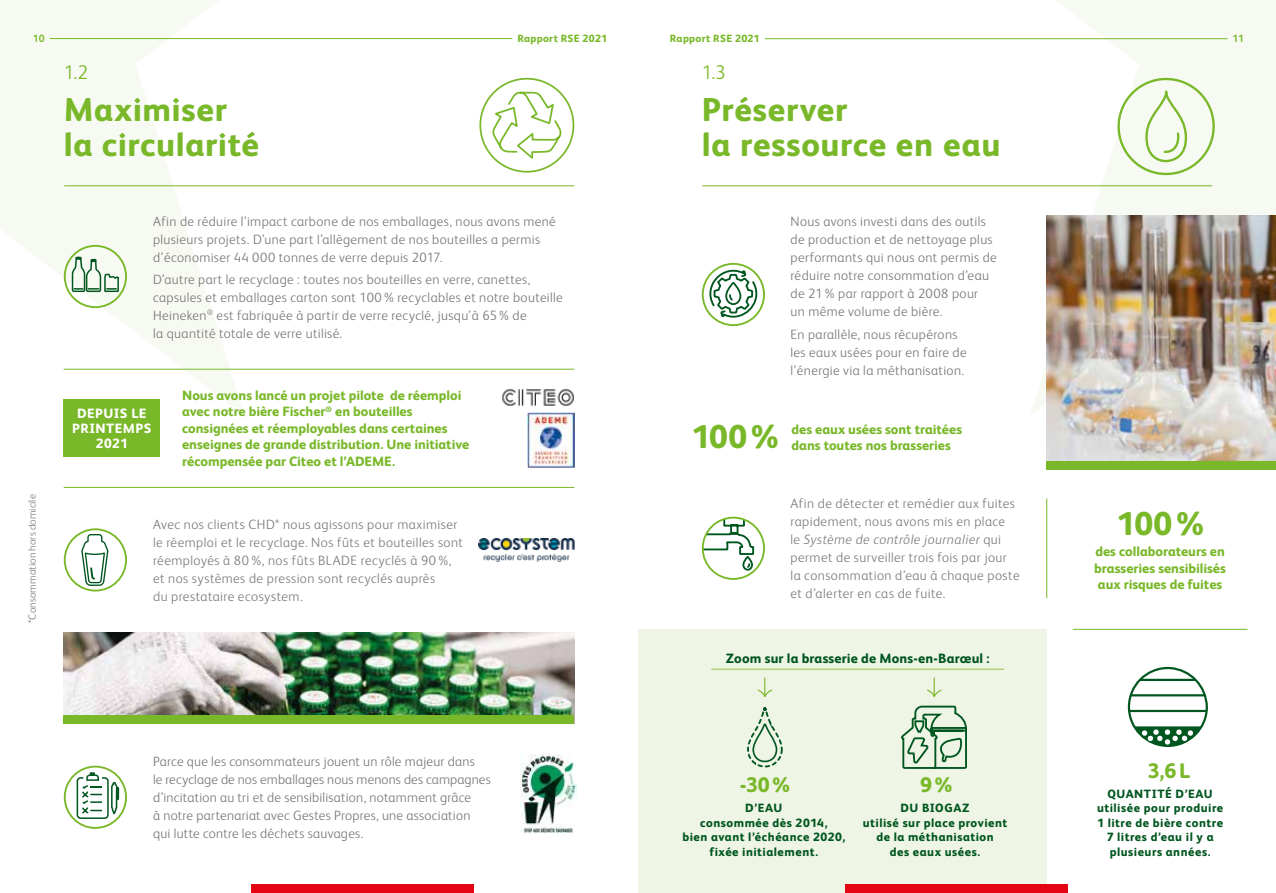
<style>
.page{position:relative;width:1276px;height:893px;background:#fff}
.page>*{position:absolute;margin:0;border:0;box-sizing:border-box;transform-origin:0 0}
.t1{font:800 33.15px/34.2px "HEINEKEN Core";letter-spacing:.02em;color:#79b829}
.t2{font:800 33px "HEINEKEN Core";letter-spacing:-.005em;color:#79b829}
.t3{font:800 21px "HEINEKEN Core";color:#79b829}
.t4{font:300 19.8px "HEINEKEN Core";color:#79b829}
.t5{font:300 13.5px/18px "HEINEKEN Core";letter-spacing:.025em;color:#797676}
.t6{font:300 13.5px/18px "HEINEKEN Core";letter-spacing:.035em;color:#7b7b7a}
.t7{font:800 13.5px/16.5px "HEINEKEN Core";color:#79b829}
.t8{font:800 13.5px "HEINEKEN Core";letter-spacing:.01em;color:#00561f}
.t9{font:800 13.5px/15px "HEINEKEN Core";letter-spacing:.03em;color:#fff;text-align:center}
.t10{font:800 12px/14.4px "HEINEKEN Core";letter-spacing:.04em;color:#00561f;text-align:center}
.t11{font:800 10.5px "HEINEKEN Core";letter-spacing:.03em;color:#79b829}
.t12{font:300 10.5px "HEINEKEN Core";letter-spacing:.01em;color:#7b7b7a}
.t13{font:700 10.5px "HEINEKEN Core";color:#79b829}
.s1{font-style:italic}
</style>
<div class="page">
<svg style="left:0;top:0;width:244px;height:415px;fill:#f7faf2"></svg>
<hr style="left:64px;top:186px;width:510px;height:1px;background:#79b829">
<div style="left:638px;top:629px;width:409px;height:264px;background:#eff5e5"></div>
<svg style="left:1030px;top:0;width:246px;height:415px;fill:#f7faf2"></svg>
<div style="left:845px;top:884px;width:222px;height:9px;background:#e30513"></div>
<div style="left:252px;top:884px;width:222px;height:9px;background:#e30513"></div>
<hr style="left:1073px;top:629px;width:174px;height:1px;background:#79b829">
<hr style="left:1046px;top:499px;width:1px;height:99px;background:#79b829">
<svg style="left:703px;top:518px;width:52px;height:54px"></svg>
<div style="left:702px;top:517px;width:63px;height:63px;border:2px solid #79b829;border-radius:50%"></div>
<div style="left:64px;top:245px;width:63px;height:63px;border:2px solid #79b829;border-radius:50%"></div>
<svg style="left:71px;top:256px;width:49px;height:68px"></svg>
<svg style="left:76px;top:771px;width:44px;height:49px"></svg>
<div style="left:64px;top:766px;width:63px;height:63px;border:2px solid #79b829;border-radius:50%"></div>
<img style="left:520px;top:755px;width:56px;height:77px">
<hr style="left:64px;top:369px;width:510px;height:1px;background:#79b829">
<hr style="left:64px;top:487px;width:510px;height:1px;background:#79b829">
<div style="left:64px;top:399px;width:96px;height:58px;background:#79b829"></div>
<img style="left:502px;top:389px;width:72px;height:17px">
<img style="left:527px;top:413px;width:47px;height:54px">
<div style="left:702px;top:263px;width:63px;height:63px;border:2px solid #79b829;border-radius:50%"></div>
<svg style="left:702px;top:263px;width:61px;height:56px"></svg>
<hr style="left:711px;top:669px;width:293px;height:1px;background:#93c249">
<svg style="left:757px;top:678px;width:16px;height:17px"></svg>
<svg style="left:747px;top:695px;width:36px;height:73px"></svg>
<svg style="left:751px;top:722px;width:27px;height:43px"></svg>
<svg style="left:927px;top:678px;width:15px;height:19px"></svg>
<svg style="left:901px;top:705px;width:66px;height:64px"></svg>
<div style="left:1127px;top:667px;width:81px;height:80px;border:2px solid #00561f;border-radius:50%"></div>
<hr style="left:1129px;top:710px;width:76px;height:2px;background:#00561f">
<hr style="left:1131px;top:694px;width:73px;height:2px;background:#00561f">
<hr style="left:1140px;top:679px;width:55px;height:2px;background:#00561f">
<svg style="left:1134px;top:726px;width:67px;height:20px"></svg>
<svg style="left:479px;top:77px;width:96px;height:96px"></svg>
<div style="left:64px;top:528px;width:63px;height:63px;border:2px solid #79b829;border-radius:50%"></div>
<svg style="left:80px;top:533px;width:29px;height:54px"></svg>
<img style="left:478px;top:539px;width:96px;height:23px">
<img style="left:63px;top:632px;width:511px;height:83px">
<div style="left:63px;top:715px;width:511px;height:9px;background:#79b829"></div>
<img style="left:1047px;top:215px;width:229px;height:246px">
<div style="left:1047px;top:461px;width:229px;height:9px;background:#79b829"></div>
<svg style="left:1112px;top:72px;width:108px;height:108px"></svg>
<hr style="left:702px;top:186px;width:510px;height:1px;background:#79b829">
<hr style="left:765px;top:38px;width:462px;height:1px;background:#79b829">
<hr style="left:50px;top:38px;width:462px;height:1px;background:#79b829">
<p class="t13" style="left:33px;top:31px;width:13px">10</p>
<p class="t11" style="left:517px;top:30px;width:91px">Rapport RSE 2021</p>
<p class="t11" style="left:670px;top:30px;width:91px">Rapport RSE 2021</p>
<p class="t13" style="left:1232px;top:31px;width:13px">11</p>
<p class="t12" style="left:25px;top:623px;width:130px;rotate:-90deg">*Consommation hors domicile</p>
<h3 class="t4" style="left:64px;top:58px;width:26px">1.2</h3>
<h1 class="t1" style="left:64px;top:91px;width:197px">Maximiser la circularité</h1>
<p class="t5" style="left:153px;top:211px;width:404px">Afin de réduire l’impact carbone de nos emballages, nous avons mené plusieurs projets. D’une part l’allègement de nos bouteilles a permis d’économiser 44 000 tonnes de verre depuis 2017.</p>
<p class="t5" style="left:153px;top:269px;width:411px">D’autre part le recyclage : toutes nos bouteilles en verre, canettes, capsules et emballages carton sont 100 % recyclables et notre bouteille Heineken<sup>®</sup> est fabriquée à partir de verre recyclé, jusqu’à 65 % de<br>la quantité totale de verre utilisé.</p>
<p class="t9" style="left:72px;top:405px;width:81px">DEPUIS LE<br>PRINTEMPS<br>2021</p>
<p class="t7" style="left:182px;top:386px;width:288px">Nous avons lancé un projet pilote de réemploi avec notre bière Fischer<sup>®</sup> en bouteilles consignées et réemployables dans certaines enseignes de grande distribution. Une initiative récompensée par Citeo et l’ADEME.</p>
<p class="t6" style="left:153px;top:515px;width:311px">Avec nos clients CHD* nous agissons pour maximiser le réemploi et le recyclage. Nos fûts et bouteilles sont réemployés à 80 %, nos fûts BLADE recyclés à 90 %, et nos systèmes de pression sont recyclés auprès<br>du prestataire ecosystem.</p>
<p class="t5" style="left:153px;top:752px;width:339px">Parce que les consommateurs jouent un rôle majeur dans<br>le recyclage de nos emballages nous menons des campagnes d’incitation au tri et de sensibilisation, notamment grâce<br>à notre partenariat avec Gestes Propres, une association qui lutte contre les déchets sauvages.</p>
<h3 class="t4" style="left:702px;top:58px;width:26px">1.3</h3>
<h1 class="t1" style="left:702px;top:91px;width:300px">Préserver<br>la ressource en eau</h1>
<p class="t5" style="left:790px;top:212px;width:208px">Nous avons investi dans des outils de production et de nettoyage plus performants qui nous ont permis de réduire notre consommation d’eau de 21 % par rapport à 2008 pour<br>un même volume de bière.</p>
<p class="t5" style="left:790px;top:324px;width:178px">En parallèle, nous récupérons les eaux usées pour en faire de l’énergie via la méthanisation.</p>
<h2 class="t2" style="left:691px;top:411px;width:89px">100%</h2>
<p class="t7" style="left:791px;top:420px;width:172px">des eaux usées sont traitées dans toutes nos brasseries</p>
<p class="t6" style="left:790px;top:493px;width:231px">Afin de détecter et remédier aux fuites rapidement, nous avons mis en place<br>le <span class="s1">Système de contrôle journalier</span> qui permet de surveiller trois fois par jour la consommation d’eau à chaque poste et d’alerter en cas de fuite.</p>
<p class="t8" style="left:726px;top:648px;width:265px">Zoom sur la brasserie de Mons-en-Barœul :</p>
<h3 class="t3" style="left:740px;top:768px;width:52px">-30%</h3>
<p class="t10" style="left:682px;top:800px;width:164px">D’EAU<br>consommée dès 2014,<br>bien avant l’échéance 2020, fixée initialement.</p>
<h3 class="t3" style="left:920px;top:768px;width:34px">9%</h3>
<p class="t10" style="left:863px;top:800px;width:146px">DU BIOGAZ<br>utilisé sur place provient de la méthanisation<br>des eaux usées.</p>
<h2 class="t2" style="left:1116px;top:498px;width:89px">100%</h2>
<p class="t7" style="left:1094px;top:542px;width:133px;text-align:justify">des collaborateurs en brasseries sensibilisés aux risques de fuites</p>
<h3 class="t3" style="left:1148px;top:754px;width:44px">3,6L</h3>
<p class="t10" style="left:1097px;top:786px;width:128px">QUANTITÉ D’EAU utilisée pour produire<br>1 litre de bière contre<br>7 litres d’eau il y a plusieurs années.</p>
</div>
